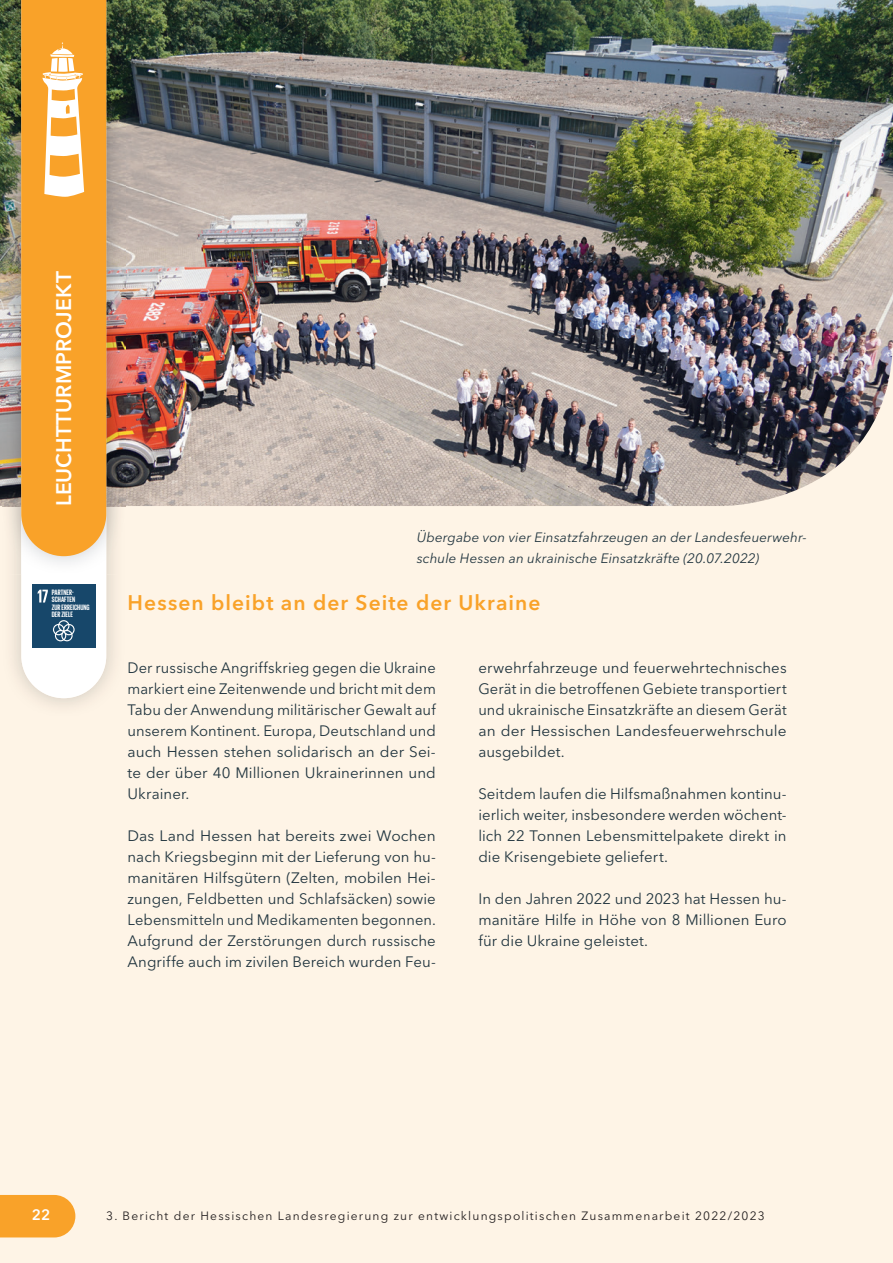
<style>
.page{position:relative;width:893px;height:1263px;background:#fef4e6}
.page>*{position:absolute;margin:0;border:0;box-sizing:border-box;transform-origin:0 0}
.t1{font:600 21px "Avenir Next LT Pro";letter-spacing:.05em;color:#f9a229}
.t2{font:600 21px "Avenir Next LT Pro";letter-spacing:.005em;color:#fff}
.t3{font:15px/21px "Avenir Next LT Pro";letter-spacing:.005em;color:#21353f;text-align:justify}
.t4{font:600 15px "Avenir Next LT Pro";color:#fff}
.t5{font:italic 13.5px/21px "Avenir Next LT Pro";letter-spacing:.005em;color:#21353f}
.t6{font:12px "Avenir Next LT Pro";letter-spacing:.1em;color:#231f20}
.t7{font:700 7.95px/7.5px "Giorgio Sans";letter-spacing:.01em;color:#fff}
</style>
<div class="page">
<div style="left:0;top:1195px;width:75px;height:42px;background:#f9a229"></div>
<img style="left:0;top:0;width:893px;height:506px">
<img style="left:14px;top:575px;width:100px;height:130px">
<svg style="left:21px;top:575px;width:85px;height:123px;background:#fdfcfa"></svg>
<img style="left:2px;top:506px;width:123px;height:69px">
<img style="left:2px;top:0;width:19px;height:506px">
<img style="left:106px;top:0;width:19px;height:506px">
<img style="left:21px;top:556px;width:85px;height:19px">
<div style="left:21px;top:0;width:85px;height:556px;background:#f9a229"></div>
<svg style="left:42px;top:43px;width:42px;height:154px;background:#fbcf92"></svg>
<div style="left:32px;top:584px;width:64px;height:64px;background:#17476a"></div>
<svg style="left:38px;top:590px;width:10px;height:12px"></svg>
<svg style="left:53px;top:620px;width:22px;height:21px"></svg>
<h1 class="t2" style="left:51px;top:506px;width:236px;rotate:-90deg">LEUCHTTURMPROJEKT</h1>
<p class="t7" style="left:52px;top:588px;width:39px">PARTNER-<br>SCHAFTEN<br>ZUR ERREICHUNG<br>DER ZIELE</p>
<p class="t5" style="left:417px;top:526px;width:391px">Übergabe von vier Einsatzfahrzeugen an der Landes feuerwehr&shy;schule Hessen an ukrainische Einsatzkräfte (20.07.2022)</p>
<h1 class="t1" style="left:128px;top:590px;width:414px">Hessen bleibt an der Seite der Ukraine</h1>
<p class="t3" style="left:128px;top:657px;width:310px">Der russische Angriffskrieg gegen die Ukraine markiert eine Zeitenwende und bricht mit dem Tabu der Anwendung militärischer Gewalt auf unserem Kontinent. Europa, Deutschland und auch Hessen stehen solidarisch an der Sei&shy;te der über 40 Millionen Ukrainerinnen und Ukrainer.</p>
<p class="t3" style="left:128px;top:825px;width:310px">Das Land Hessen hat bereits zwei Wochen nach Kriegsbeginn mit der Lieferung von hu&shy;manitären Hilfsgütern (Zelten, mobilen Hei&shy;zungen, Feldbetten und Schlafsäcken) sowie Lebensmitteln und Medikamenten begonnen.<br>Aufgrund der Zerstörungen durch russische Angriffe auch im zivilen Bereich wurden Feu-</p>
<p class="t3" style="left:478px;top:657px;width:310px">erwehrfahrzeuge und feuerwehrtechnisches Gerät in die betroffenen Gebiete transportiert und ukrainische Einsatzkräfte an diesem Gerät an der Hessischen Landesfeuerwehrschule ausgebildet.</p>
<p class="t3" style="left:478px;top:783px;width:310px">Seitdem laufen die Hilfsmaßnahmen kontinu&shy;ierlich weiter, insbesondere werden wöchent&shy;lich 22 Tonnen Lebensmittelpakete direkt in die Krisengebiete geliefert.</p>
<p class="t3" style="left:478px;top:888px;width:310px">In den Jahren 2022 und 2023 hat Hessen hu&shy;manitäre Hilfe in Höhe von 8 Millionen Euro für die Ukraine geleistet.</p>
<p class="t4" style="left:32px;top:1206px;width:20px">22</p>
<p class="t6" style="left:106px;top:1209px;width:660px">3. Bericht der Hessischen Landesregierung zur entwicklungspolitischen Zusammenarbeit 2022/2023</p>
</div>
